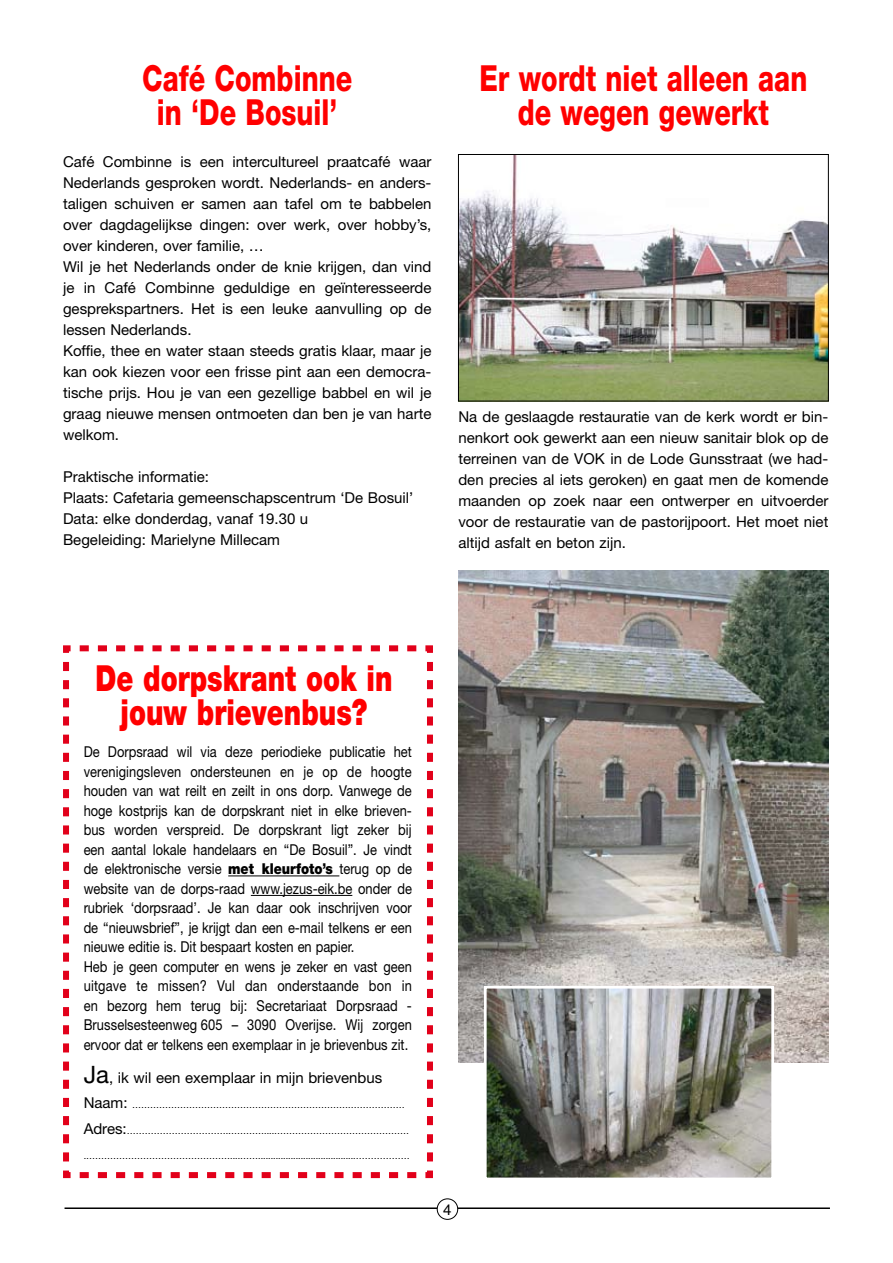
<style>
.page{position:relative;width:893px;height:1263px;background:#fff}
.page>*{position:absolute;margin:0;border:0;box-sizing:border-box;transform-origin:0 0}
.t1{font:800 36px/34.5px "Helvetica Neue";color:#f00;text-align:center;scale:.75 1}
.t2{font:900 36px/34.5px "Helvetica Neue";color:#f00;text-align:center;scale:.75 1}
.t3{font:15px/21px "Helvetica Neue";color:#000}
.t4{font:15px/19.5px "Helvetica Neue";color:#000;scale:.86 1}
.t5{font:15px "Helvetica";color:#000}
.t6{font:9px "Helvetica Neue";color:#000}
.s1{font-weight:900}
.s2{font-size:24px}
.s3{font-size:15px}
</style>
<div class="page">
<hr style="left:65px;top:1207px;width:765px;height:2px;background:#000">
<div style="left:437px;top:1199px;width:21px;height:20px;background:#fff;border-radius:50%"></div>
<div style="left:437px;top:1198px;width:21px;height:22px;border:1px solid #000;border-radius:50%"></div>
<svg style="left:63px;top:645px;width:370px;height:534px"></svg>
<hr style="left:228px;top:875px;width:111px;height:1px;background:#000">
<hr style="left:251px;top:895px;width:101px;height:1px;background:#000">
<img style="left:458px;top:571px;width:370px;height:491px">
<img style="left:488px;top:990px;width:282px;height:186px">
<div style="left:484px;top:986px;width:290px;height:194px;border:3px solid #fff"></div>
<img style="left:460px;top:156px;width:366px;height:243px">
<div style="left:458px;top:154px;width:370px;height:247px;border:1px solid #000"></div>
<h1 class="t1" style="left:142px;top:60px;width:281px">Café Combinne in ‘De Bosuil’</h1>
<p class="t3" style="left:63px;top:151px;width:370px">Café Combinne is een intercultureel praatcafé waar Nederlands gesproken wordt. Nederlands- en anders&shy;taligen schuiven er samen aan tafel om te babbelen over dagdagelijkse dingen: over werk, over hobby’s, over kinderen, over familie, …<br>Wil je het Nederlands onder de knie krijgen, dan vind je in Café Combinne geduldige en geïnteresseerde gesprekspartners. Het is een leuke aanvulling op de lessen Nederlands.<br>Koffie, thee en water staan steeds gratis klaar, maar je kan ook kiezen voor een frisse pint aan een democra&shy;tische prijs. Hou je van een gezellige babbel en wil je graag nieuwe mensen ontmoeten dan ben je van harte welkom.</p>
<p class="t3" style="left:63px;top:466px;width:352px">Praktische informatie:<br>Plaats: Cafetaria gemeenschapscentrum ‘De Bosuil’ Data: elke donderdag, vanaf 19.30 u<br>Begeleiding: Marielyne Millecam</p>
<h1 class="t1" style="left:479px;top:60px;width:439px">Er wordt niet alleen aan de wegen gewerkt</h1>
<p class="t3" style="left:458px;top:406px;width:371px;text-align:justify">Na de geslaagde restauratie van de kerk wordt er bin&shy;nenkort ook gewerkt aan een nieuw sanitair blok op de terreinen van de VOK in de Lode Gunsstraat (we had&shy;den precies al iets geroken) en gaat men de komende maanden op zoek naar een ontwerper en uitvoerder voor de restauratie van de pastorijpoort. Het moet niet altijd asfalt en beton zijn.</p>
<h1 class="t2" style="left:95px;top:661px;width:398px">De dorpskrant ook in jouw brievenbus?</h1>
<p class="t4" style="left:84px;top:742px;width:383px">De Dorpsraad wil via deze periodieke publicatie het verenigingsleven ondersteunen en je op de hoogte houden van wat reilt en zeilt in ons dorp. Vanwege de hoge kostprijs kan de dorpskrant niet in elke brieven&shy;bus worden verspreid. De dorpskrant ligt zeker bij een aantal lokale handelaars en “De Bosuil”. Je vindt de elektronische versie <span class="s1">met kleurfoto’s</span> terug op de website van de dorps-raad www.jezus-eik.be onder de rubriek ‘dorpsraad’. Je kan daar ook inschrijven voor de “nieuwsbrief”, je krijgt dan een e-mail telkens er een nieuwe editie is. Dit bespaart kosten en papier.<br>Heb je geen computer en wens je zeker en vast geen uitgave te missen? Vul dan onderstaande bon in en bezorg hem terug bij: Secretariaat Dorpsraad - Brusselsesteenweg 605 – 3090 Overijse. Wij zorgen ervoor dat er telkens een exemplaar in je brievenbus zit.</p>
<p class="t3" style="left:84px;top:1067px;width:300px"><span class="s2">Ja</span>, ik wil een exemplaar in mijn brieven- bus</p>
<p class="t6" style="left:84px;top:1100px;width:322px"><span class="s3">Naam:</span> ……………………………………………………………….………………</p>
<p class="t6" style="left:84px;top:1125px;width:327px"><span class="s3">Adres:</span>…………………………….…………....………………………………………</p>
<p class="t6" style="left:84px;top:1151px;width:328px">.…………………………………………....…….......................................………………</p>
<p class="t5" style="left:443px;top:1201px;width:10px">4</p>
</div>
